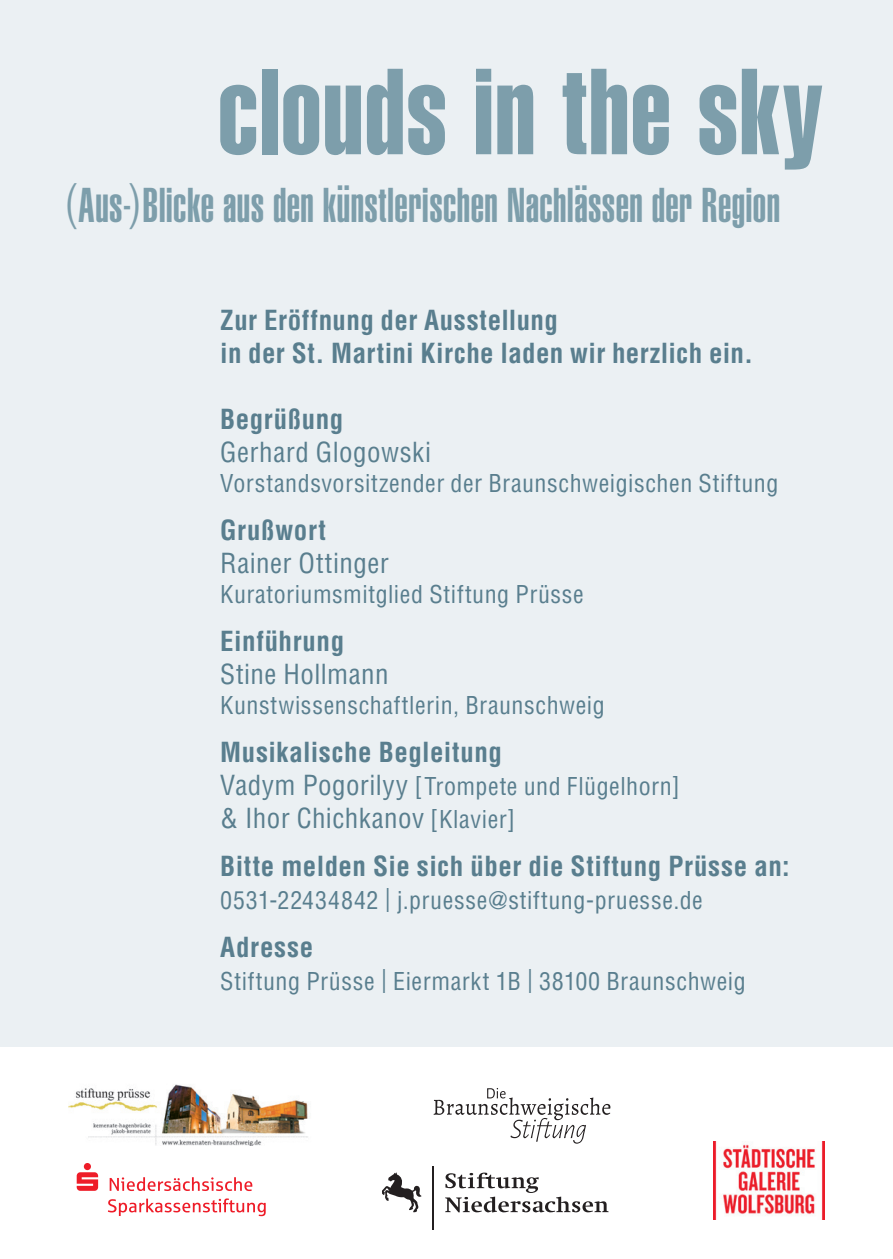
<style>
.page{position:relative;width:893px;height:1259px;background:#fff}
.page>*{position:absolute;margin:0;border:0;box-sizing:border-box;transform-origin:0 0}
.t1{font:120px "Helvetica LT Std Extra Comp";letter-spacing:.015em;color:#7d9eab}
.t2{font:48px "Helvetica LT Std Ultra Comp";letter-spacing:.01em;color:#7d9eab}
.t3{font:700 condensed 27px/33px "Helvetica LT Std";letter-spacing:.02em;color:#597e8e}
.t4{font:condensed 27px "Helvetica LT Std";letter-spacing:.02em;color:#597e8e}
.t5{font:condensed 24px "Helvetica LT Std";letter-spacing:.025em;color:#597e8e}
.s1{font-family:"Helvetica LT Std";font-weight:300;font-stretch:condensed}
.s2{font-size:27px}
.s3{font-weight:400}
.s4{font-weight:400;font-size:24px}
</style>
<div class="page">
<div style="left:0;top:0;width:893px;height:1046px;background:#ebf0f3"></div>
<img style="left:69px;top:1084px;width:239px;height:61px">
<svg style="left:434px;top:1088px;width:176px;height:55px"></svg>
<hr style="left:433px;top:1165px;width:1px;height:64px;background:#231f20">
<svg style="left:445px;top:1172px;width:164px;height:40px"></svg>
<svg style="left:382px;top:1172px;width:40px;height:40px"></svg>
<img style="left:713px;top:1141px;width:112px;height:78px">
<svg style="left:108px;top:1198px;width:158px;height:18px"></svg>
<svg style="left:110px;top:1177px;width:142px;height:14px"></svg>
<svg style="left:77px;top:1163px;width:21px;height:27px"></svg>
<h1 class="t1" style="left:218px;top:39px;width:606px">clouds in the sky</h1>
<h2 class="t2" style="left:65px;top:177px;width:716px"><span class="s1">(</span>Aus-<span class="s1">)</span>Blicke aus den künstlerischen Nachlässen der Region</h2>
<p class="t3" style="left:220px;top:303px;width:534px">Zur Eröffnung der Ausstellung<br>in der St. Martini Kirche laden wir herzlich ein.</p>
<p class="t3" style="left:220px;top:402px;width:125px">Begrüßung</p>
<p class="t4" style="left:220px;top:435px;width:212px">Gerhard Glogowski</p>
<p class="t5" style="left:220px;top:468px;width:560px">Vorstandsvorsitzender der Braunschweigischen Stiftung</p>
<p class="t3" style="left:220px;top:513px;width:107px">Grußwort</p>
<p class="t4" style="left:220px;top:546px;width:170px">Rainer Ottinger</p>
<p class="t5" style="left:220px;top:579px;width:365px">Kuratoriumsmitglied Stiftung Prüsse</p>
<p class="t3" style="left:220px;top:624px;width:125px">Einführung</p>
<p class="t4" style="left:220px;top:657px;width:170px">Stine Hollmann</p>
<p class="t5" style="left:220px;top:690px;width:386px">Kunstwissenschaftlerin, Braunschweig</p>
<p class="t3" style="left:220px;top:735px;width:283px">Musikalische Begleitung</p>
<p class="t5" style="left:220px;top:771px;width:461px"><span class="s2">Vadym Pogorilyy</span> [Trompete und Flügelhorn]</p>
<p class="t3" style="left:220px;top:794px;width:571px;line-height:48px"><span class="s3">&amp; Ihor Chichkanov</span> <span class="s4">[Klavier]<br></span>Bitte melden Sie sich über die Stiftung Prüsse an:</p>
<p class="t5" style="left:220px;top:885px;width:484px">0531-22434842 | j.pruesse@stiftung-pruesse.de</p>
<p class="t3" style="left:220px;top:930px;width:95px">Adresse</p>
<p class="t5" style="left:220px;top:966px;width:527px">Stiftung Prüsse | Eiermarkt 1B | 38100 Braunschweig</p>
</div>
